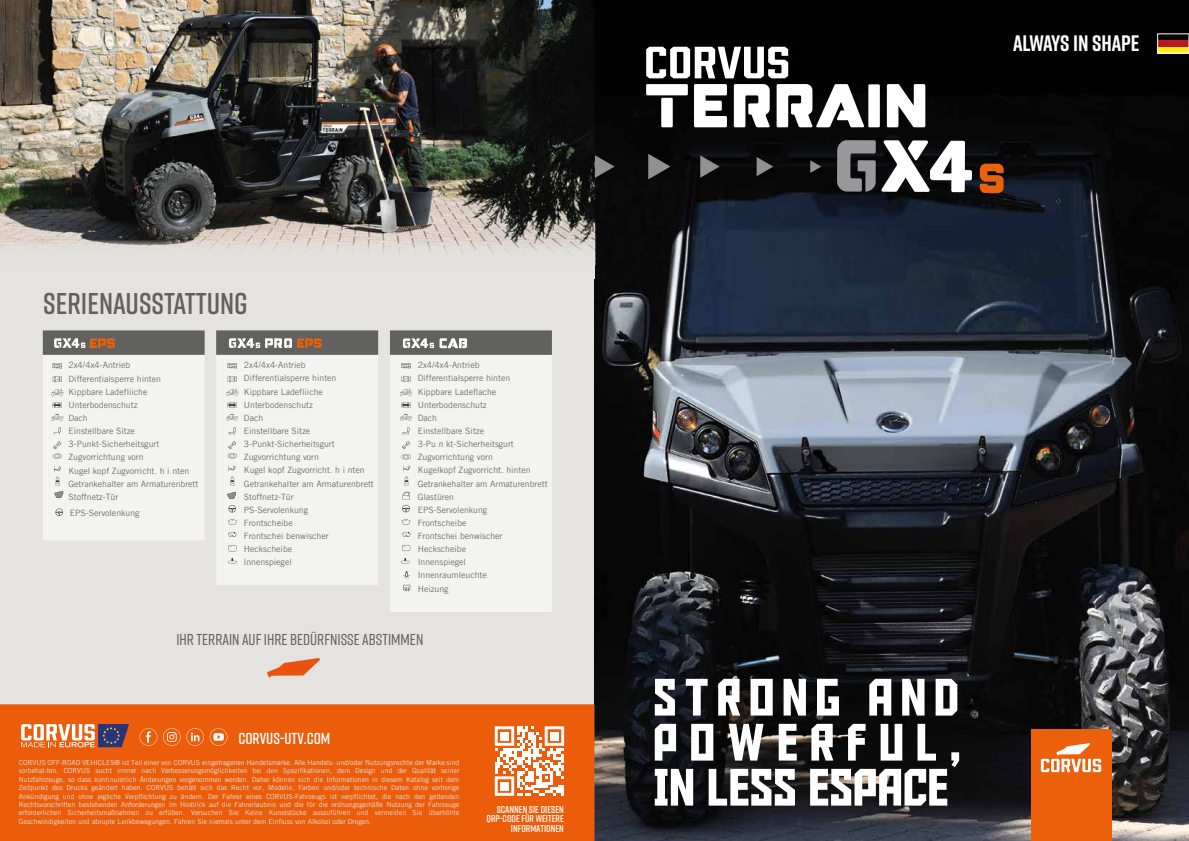
<style>
.page{position:relative;width:1189px;height:841px;background:#fff}
.page>*{position:absolute;margin:0;border:0;box-sizing:border-box;transform-origin:0 0}
.t1{font:52px/45px "Aldothe Apache";letter-spacing:.145em;color:#fff;text-align:justify}
.t2{font:600 30px "Rift";color:#616160}
.t3{font:700 22.3px "Rift";color:#fff}
.t4{font:600 15.9px "Rift";color:#fff}
.t5{font:500 15.7px "Rift";color:#616160}
.t6{font:600 10px/9.4px "Rift";color:#fff;text-align:right}
.t7{font:8.7px/13.1px "Trade Gothic LT";color:#706f6f}
.t8{font:7px/8.4px "Trade Gothic LT";color:#e4e3df;text-align:justify}
</style>
<div class="page">
<div style="left:0;top:0;width:1189px;height:840px;background:#e4e3df"></div>
<div style="left:594px;top:0;width:595px;height:102px;background:#030203"></div>
<img style="left:594px;top:94px;width:595px;height:746px">
<svg style="left:43px;top:354px;width:509px;height:257px;fill:#f3f3f1"></svg>
<svg style="left:55px;top:508px;width:8px;height:8px"></svg>
<svg style="left:52px;top:363px;width:10px;height:5px"></svg>
<svg style="left:51px;top:414px;width:12px;height:7px"></svg>
<svg style="left:53px;top:376px;width:9px;height:6px"></svg>
<svg style="left:51px;top:388px;width:12px;height:8px"></svg>
<svg style="left:53px;top:402px;width:9px;height:5px"></svg>
<svg style="left:53px;top:441px;width:9px;height:17px"></svg>
<svg style="left:54px;top:427px;width:7px;height:8px"></svg>
<svg style="left:401px;top:363px;width:10px;height:5px"></svg>
<svg style="left:400px;top:414px;width:12px;height:7px"></svg>
<svg style="left:402px;top:375px;width:8px;height:7px"></svg>
<svg style="left:400px;top:388px;width:12px;height:8px"></svg>
<svg style="left:401px;top:402px;width:10px;height:5px"></svg>
<svg style="left:403px;top:465px;width:7px;height:20px"></svg>
<svg style="left:402px;top:441px;width:9px;height:18px"></svg>
<svg style="left:403px;top:571px;width:7px;height:7px"></svg>
<svg style="left:403px;top:584px;width:7px;height:7px"></svg>
<svg style="left:403px;top:427px;width:6px;height:7px"></svg>
<div style="left:390px;top:330px;width:162px;height:25px;background:#616160"></div>
<div style="left:43px;top:330px;width:162px;height:25px;background:#616160"></div>
<svg style="left:227px;top:363px;width:10px;height:5px"></svg>
<svg style="left:228px;top:519px;width:9px;height:5px"></svg>
<svg style="left:228px;top:545px;width:8px;height:6px"></svg>
<svg style="left:228px;top:531px;width:9px;height:5px"></svg>
<svg style="left:228px;top:557px;width:9px;height:6px"></svg>
<svg style="left:402px;top:519px;width:8px;height:5px"></svg>
<svg style="left:402px;top:544px;width:8px;height:7px"></svg>
<svg style="left:402px;top:531px;width:9px;height:5px"></svg>
<svg style="left:401px;top:557px;width:9px;height:6px"></svg>
<svg style="left:402px;top:491px;width:8px;height:21px"></svg>
<svg style="left:226px;top:414px;width:12px;height:7px"></svg>
<svg style="left:228px;top:375px;width:9px;height:7px"></svg>
<svg style="left:226px;top:388px;width:12px;height:8px"></svg>
<svg style="left:228px;top:402px;width:9px;height:5px"></svg>
<svg style="left:228px;top:441px;width:9px;height:17px"></svg>
<svg style="left:229px;top:427px;width:7px;height:7px"></svg>
<div style="left:216px;top:330px;width:162px;height:25px;background:#616160"></div>
<svg style="left:229px;top:465px;width:7px;height:20px"></svg>
<svg style="left:54px;top:466px;width:9px;height:32px"></svg>
<svg style="left:227px;top:491px;width:9px;height:21px"></svg>
<svg style="left:646px;top:84px;width:279px;height:43px"></svg>
<img style="left:646px;top:46px;width:154px;height:41px">
<svg style="left:646px;top:47px;width:142px;height:31px"></svg>
<svg style="left:757px;top:157px;width:16px;height:19px"></svg>
<svg style="left:810px;top:160px;width:11px;height:13px"></svg>
<svg style="left:700px;top:155px;width:20px;height:23px"></svg>
<svg style="left:648px;top:154px;width:22px;height:25px"></svg>
<svg style="left:595px;top:148px;width:20px;height:36px"></svg>
<svg style="left:980px;top:164px;width:24px;height:29px"></svg>
<svg style="left:837px;top:140px;width:135px;height:52px"></svg>
<img style="left:0;top:0;width:595px;height:265px">
<div style="left:0;top:704px;width:594px;height:136px;background:#eb5d0b"></div>
<svg style="left:210px;top:727px;width:17px;height:18px"></svg>
<svg style="left:163px;top:727px;width:41px;height:18px"></svg>
<svg style="left:140px;top:727px;width:17px;height:18px"></svg>
<svg style="left:21px;top:723px;width:108px;height:24px"></svg>
<svg style="left:267px;top:658px;width:53px;height:19px"></svg>
<svg style="left:495px;top:726px;width:69px;height:69px"></svg>
<div style="left:500px;top:731px;width:9px;height:9px;background:#fff"></div>
<div style="left:550px;top:731px;width:9px;height:9px;background:#fff"></div>
<div style="left:500px;top:781px;width:9px;height:8px;background:#fff"></div>
<div style="left:1158px;top:47px;width:31px;height:6px;background:#ffeb1a"></div>
<div style="left:1158px;top:40px;width:31px;height:7px;background:#b51a20"></div>
<div style="left:1031px;top:728px;width:80px;height:112px;background:#eb600a"></div>
<svg style="left:1041px;top:743px;width:60px;height:28px"></svg>
<svg style="left:0;top:239px;width:594px;height:26px"></svg>
<svg style="left:54px;top:338px;width:61px;height:10px"></svg>
<svg style="left:229px;top:338px;width:93px;height:10px"></svg>
<svg style="left:440px;top:338px;width:27px;height:10px"></svg>
<svg style="left:403px;top:338px;width:31px;height:10px"></svg>
<h3 class="t3" style="left:1013px;top:27px;width:128px">ALWAYS IN SHAPE</h3>
<h2 class="t2" style="left:43px;top:281px;width:206px">SERIENAUSSTATTUNG</h2>
<p class="t7" style="left:68px;top:358px;width:131px">2x4/4x4-Antrieb<br>Differentialsperre hinten<br>Kippbare Ladefliiche<br>Unterbodenschutz<br>Dach<br>Einstellbare Sitze<br>3-Punkt-Sicherheitsgurt<br>Zugvorrichtung vorn<br>Kugel kopf Zugvorricht. h i nten<br>Getrankehalter am Armaturenbrett<br>Stoffnetz-Tür</p>
<p class="t7" style="left:244px;top:358px;width:131px">2x4/4x4-Antrieb<br>Differentialsperre hinten<br>Kippbare Ladefliiche<br>Unterbodenschutz<br>Dach<br>Einstellbare Sitze<br>3-Punkt-Sicherheitsgurt<br>Zugvorrichtung vorn<br>Kugel kopf Zugvorricht. h i nten<br>Getrankehalter am Armaturenbrett<br>Stoffnetz-Tür<br>PS-Servolenkung<br>Frontscheibe<br>Frontschei benwischer<br>Heckscheibe<br>lnnenspiegel</p>
<p class="t7" style="left:70px;top:505px;width:71px">EPS-Servolenkung</p>
<p class="t7" style="left:418px;top:358px;width:131px">2x4/4x4-Antrieb<br>Differentialsperre hinten<br>Kippbare Ladeflache<br>Unterbodenschutz<br>Dach<br>Einstellbare Sitze<br>3-Pu n kt-Sicherheitsgurt<br>Zugvorrichtung vorn<br>Kugelkopf Zugvorricht. hinten<br>Getrankehalter am Armaturenbrett<br>Glastüren<br>EPS-Servolenkung<br>Frontscheibe<br>Frontschei benwischer<br>Heckscheibe<br>Innenspiegel<br>Innenraumleuchte<br>Heizung</p>
<h3 class="t5" style="left:176px;top:628px;width:248px">IHR TERRAIN AUF IHRE BEDÜRFNISSE ABSTIMMEN</h3>
<h3 class="t4" style="left:238px;top:726px;width:93px">CORVUS-UTV.COM</h3>
<p class="t8" style="left:19px;top:757px;width:442px">CORVUS OFF-ROAD VEHICLES® ist Teil einer von CORVUS eingetragenen Handelsmarke. Alle Handels- und/oder Nutzungsrechte der Marke sind vorbehal-ten. CORVUS sucht immer nach Verbesserungsmöglichkeiten bei den Spezifikationen, dem Design und der Qualität seiner Nutzfahrzeuge, so dass kontinuierlich Änderungen vorgenommen werden. Daher können sich die Informationen in diesem Katalog seit dem Zeitpunkt des Drucks geändert haben. CORVUS behält sich das Recht vor, Modelle, Farben und/oder technische Daten ohne vorherige Ankündigung und ohne jegliche Verpflichtung zu ändern. Der Fahrer eines CORVUS-Fahrzeugs ist verpflichtet, die nach den geltenden Rechtsvorschriften bestehenden Anforderungen im Hinblick auf die Fahrerlaubnis und die für die ordnungsgemäße Nutzung der Fahrzeuge erforderlichen Sicherheitsmaßnahmen zu erfüllen. Versuchen Sie Keine Kunststücke auszuführen und vermeiden Sie überhöhte Geschwindigkeiten und abrupte Lenkbewegungen. Fahren Sie niemals unter dem Einfluss von Alkohol oder Drogen.</p>
<h3 class="t6" style="left:487px;top:804px;width:79px">SCANNEN SIE DIESEN<br>QRP-CODE FÜR WEITERE<br>INFORMATIONEN</h3>
<h1 class="t1" style="left:654px;top:673px;width:309px">STRONG AND POWERFUL, IN LESS ESPACE</h1>
</div>
